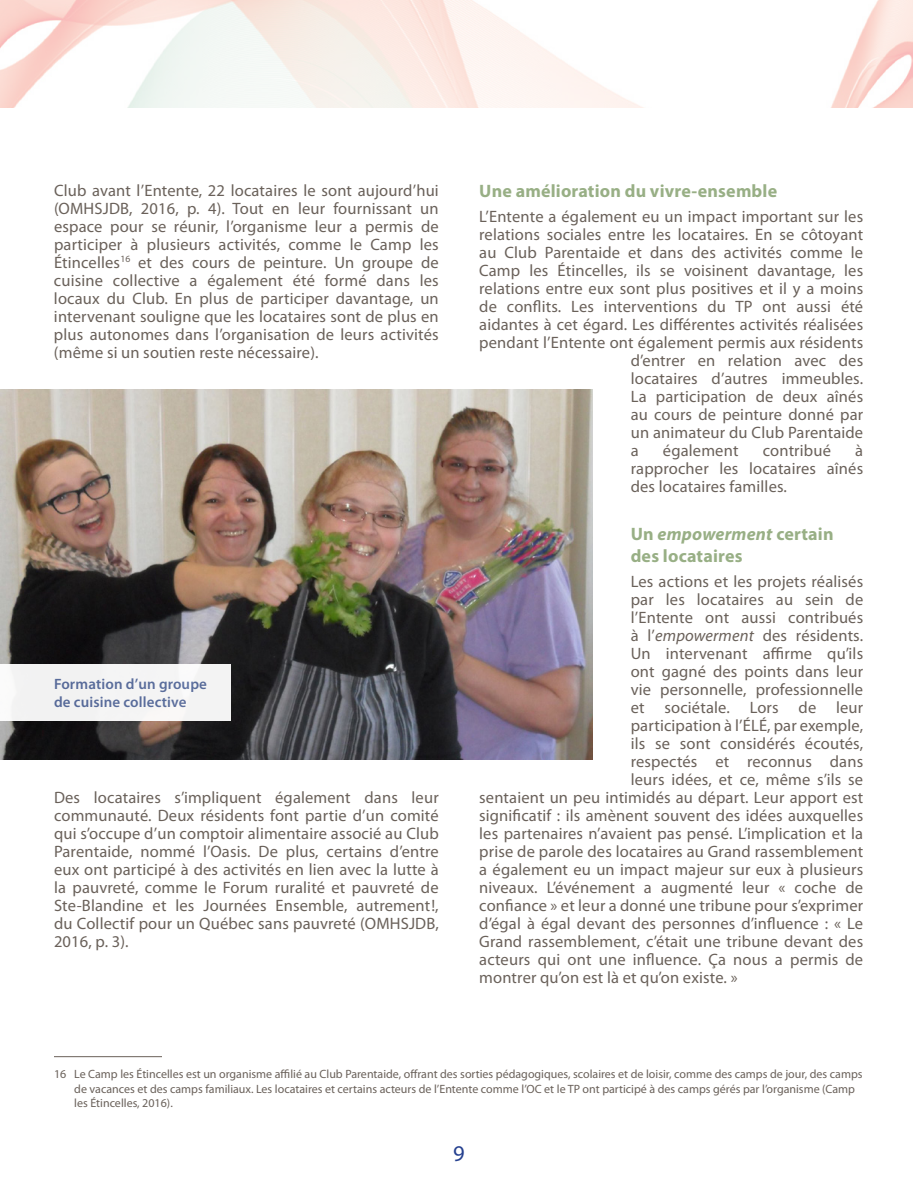
<style>
.page{position:relative;width:918px;height:1188px;background:#fff}
.page>*{position:absolute;margin:0;border:0;box-sizing:border-box;transform-origin:0 0}
.t1{font:22.5px "Myriad Pro";color:#25408f}
.t2{font:700 18px/21.6px "Myriad Pro";letter-spacing:.01em;color:#98af85}
.t3{font:16.5px/18px "Myriad Pro";letter-spacing:.01em;color:#6a615a;text-align:justify}
.t4{font:600 15px/18px "Myriad Pro";letter-spacing:.01em;color:#5c70a1}
.t5{font:12px/14.4px "Myriad Pro";color:#6a615a}
.s1{font-style:italic}
</style>
<div class="page">
<img style="left:0;top:0;width:913px;height:107px">
<hr style="left:54px;top:1056px;width:108px;height:1px;background:#6a615a">
<img style="left:0;top:390px;width:593px;height:369px">
<div style="left:0;top:664px;width:230px;height:56px;background:#f3f3f3"></div>
<p class="t3" style="left:54px;top:181px;width:386px">Club avant l’Entente, 22 locataires le sont aujourd’hui (OMHSJDB, 2016, p. 4). Tout en leur fournissant un espace pour se réunir, l’organisme leur a permis de participer à plusieurs activités, comme le Camp les Étincelles<sup>16</sup> et des cours de peinture. Un groupe de cuisine collective a également été formé dans les locaux du Club. En plus de participer davantage, un intervenant souligne que les locataires sont de plus en plus autonomes dans l’organisation de leurs activités (même si un soutien reste nécessaire).</p>
<p class="t2" style="left:479px;top:180px;width:299px">Une amélioration du vivre-ensemble</p>
<p class="t3" style="left:479px;top:207px;width:386px">L’Entente a également eu un impact important sur les</p>
<p class="t3" style="left:479px;top:225px;width:385px">relations sociales entre les locataires. En se côtoyant</p>
<p class="t3" style="left:479px;top:243px;width:385px">au Club Parentaide et dans des activités comme le</p>
<p class="t3" style="left:479px;top:261px;width:386px">Camp les Étincelles, ils se voisinent davantage, les</p>
<p class="t3" style="left:479px;top:279px;width:386px">relations entre eux sont plus positives et il y a moins</p>
<p class="t3" style="left:479px;top:297px;width:386px">de conflits. Les interventions du TP ont aussi été</p>
<p class="t3" style="left:479px;top:315px;width:386px">aidantes à cet égard. Les différentes activités réalisées</p>
<p class="t3" style="left:479px;top:333px;width:385px">pendant l’Entente ont également permis aux résidents</p>
<p class="t3" style="left:631px;top:351px;width:234px">d’entrer en relation avec des</p>
<p class="t3" style="left:631px;top:369px;width:234px">locataires d’autres immeubles.</p>
<p class="t3" style="left:631px;top:387px;width:234px">La participation de deux aînés</p>
<p class="t3" style="left:631px;top:405px;width:234px">au cours de peinture donné par</p>
<p class="t3" style="left:631px;top:423px;width:234px">un animateur du Club Parentaide</p>
<p class="t3" style="left:631px;top:441px;width:9px">a</p>
<p class="t3" style="left:663px;top:441px;width:77px">également</p>
<p class="t3" style="left:763px;top:441px;width:70px">contribué</p>
<p class="t3" style="left:631px;top:441px;width:234px;text-indent:225px">à rapprocher les locataires aînés des locataires familles.</p>
<p class="t2" style="left:631px;top:523px;width:204px">Un <span class="s1">empowerment</span> certain des locataires</p>
<p class="t3" style="left:631px;top:572px;width:234px">Les actions et les projets réalisés</p>
<p class="t3" style="left:631px;top:590px;width:234px">par les locataires au sein de</p>
<p class="t3" style="left:631px;top:608px;width:234px">l’Entente ont aussi contribués</p>
<p class="t3" style="left:631px;top:626px;width:234px">à l’<span class="s1">empowerment</span> des résidents.</p>
<p class="t3" style="left:631px;top:644px;width:234px">Un intervenant affirme qu’ils</p>
<p class="t3" style="left:631px;top:662px;width:234px">ont gagné des points dans leur</p>
<p class="t3" style="left:631px;top:680px;width:234px">vie personnelle, professionnelle</p>
<p class="t3" style="left:631px;top:698px;width:234px">et sociétale. Lors de leur</p>
<p class="t3" style="left:631px;top:716px;width:234px">participation à l’ÉLÉ, par exemple,</p>
<p class="t3" style="left:631px;top:734px;width:234px">ils se sont considérés écoutés,</p>
<p class="t3" style="left:631px;top:752px;width:234px">respectés et reconnus dans</p>
<p class="t3" style="left:631px;top:770px;width:234px">leurs idées, et ce, même s’ils se</p>
<p class="t3" style="left:479px;top:788px;width:386px">sentaient un peu intimidés au départ. Leur apport est</p>
<p class="t3" style="left:479px;top:806px;width:385px">significatif : ils amènent souvent des idées auxquelles</p>
<p class="t3" style="left:479px;top:824px;width:386px">les partenaires n’avaient pas pensé. L’implication et la</p>
<p class="t3" style="left:479px;top:842px;width:385px">prise de parole des locataires au Grand rassemblement</p>
<p class="t3" style="left:479px;top:860px;width:385px">a également eu un impact majeur sur eux à plusieurs</p>
<p class="t3" style="left:479px;top:878px;width:386px">niveaux. L’événement a augmenté leur « coche de</p>
<p class="t3" style="left:479px;top:896px;width:386px">confiance » et leur a donné une tribune pour s’exprimer</p>
<p class="t3" style="left:479px;top:914px;width:385px">d’égal à égal devant des personnes d’influence : « Le</p>
<p class="t3" style="left:479px;top:932px;width:386px">Grand rassemblement, c’était une tribune devant des</p>
<p class="t3" style="left:479px;top:950px;width:386px">acteurs qui ont une influence. Ça nous a permis de</p>
<p class="t3" style="left:479px;top:968px;width:260px">montrer qu’on est là et qu’on existe. »</p>
<p class="t4" style="left:54px;top:674px;width:155px">Formation d’un groupe de cuisine collective</p>
<p class="t3" style="left:54px;top:789px;width:386px">Des locataires s’impliquent également dans leur communauté. Deux résidents font partie d’un comité qui s’occupe d’un comptoir alimentaire associé au Club Parentaide, nommé l’Oasis. De plus, certains d’entre eux ont participé à des activités en lien avec la lutte à la pauvreté, comme le Forum ruralité et pauvreté de Ste-Blandine et les Journées Ensemble, autrement!, du Collectif pour un Québec sans pauvreté (OMHSJDB, 2016, p. 3).</p>
<p class="t5" style="left:74px;top:1067px;width:790px;text-indent:-20px">16 Le Camp les Étincelles est un organisme affilié au Club Parentaide, offrant des sorties pédagogiques, scolaires et de loisir, comme des camps de jour, des camps de vacances et des camps familiaux. Les locataires et certains acteurs de l’Entente comme l’OC et le TP ont participé à des camps gérés par l’organisme (Camp les Étincelles, 2016).</p>
<h1 class="t1" style="left:453px;top:1139px;width:13px">9</h1>
</div>
